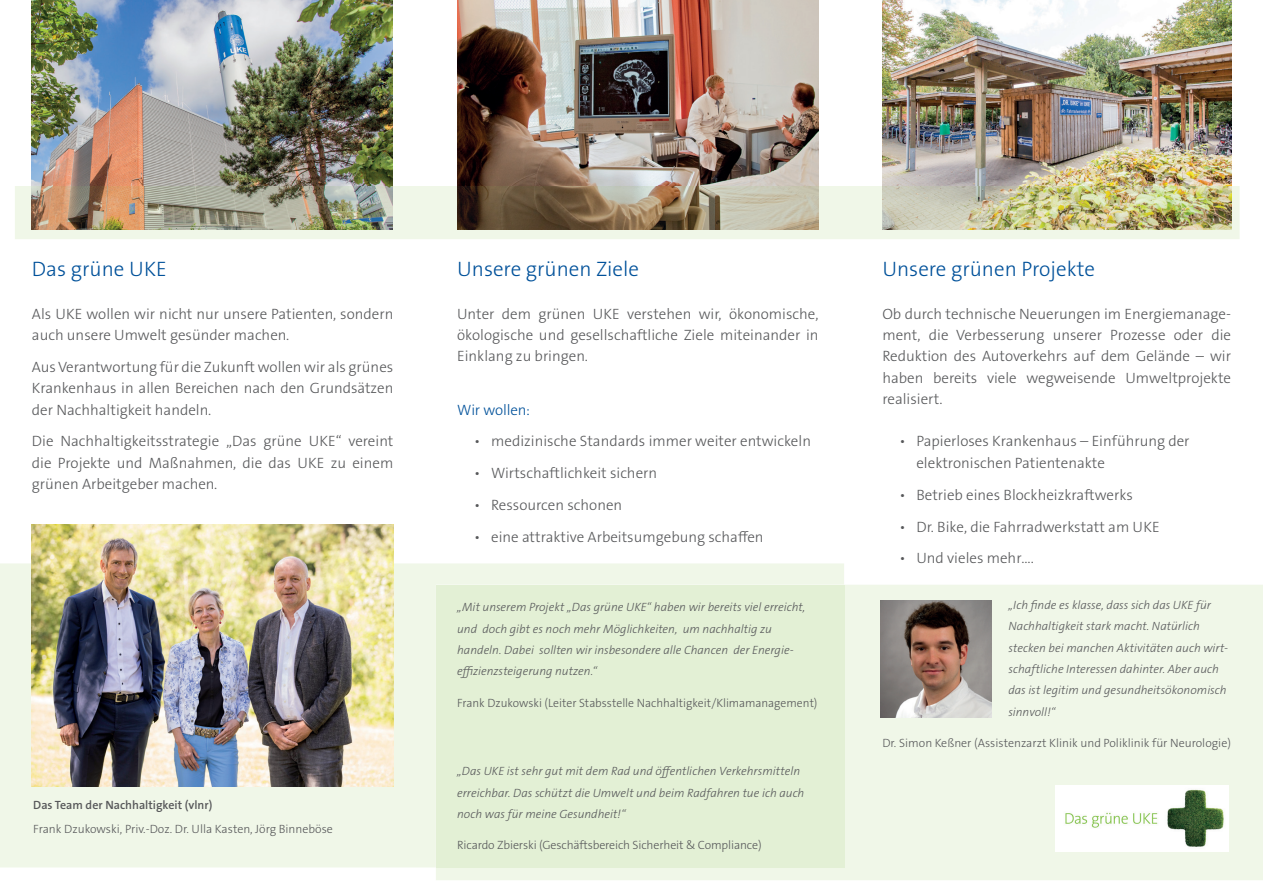
<style>
.page{position:relative;width:1263px;height:893px;background:#fff}
.page>*{position:absolute;margin:0;border:0;box-sizing:border-box;transform-origin:0 0}
.t1{font:300 21px "The Sans Os F";color:#01519a}
.t2{font:300 15px/21.3px "The Sans Os F";color:#57585a;text-align:justify}
.t3{font:300 15px "The Sans Os F";letter-spacing:-.005em;color:#01519a}
.t4{font:italic 300 12px/21.3px "The Sans Os F";color:#57585a}
.t5{font:300 12px "The Sans Os F";color:#57585a}
.t6{font:600 12px "The Sans Os F";color:#57585a}
</style>
<div class="page">
<div style="left:0;top:563px;width:844px;height:304px;background:#f0f7e8"></div>
<div style="left:436px;top:585px;width:827px;height:295px;background:#f0f7e8"></div>
<div style="left:436px;top:585px;width:408px;height:282px;background:#e3f0d5"></div>
<img style="left:32px;top:0;width:361px;height:186px">
<img style="left:882px;top:0;width:349px;height:186px">
<img style="left:457px;top:0;width:362px;height:186px">
<img style="left:32px;top:524px;width:361px;height:263px">
<img style="left:881px;top:600px;width:110px;height:117px">
<img style="left:15px;top:186px;width:1224px;height:53px">
<img style="left:1055px;top:785px;width:173px;height:66px">
<h1 class="t1" style="left:32px;top:256px;width:136px">Das grüne UKE</h1>
<p class="t2" style="left:32px;top:303px;width:363px">Als UKE wollen wir nicht nur unsere Patienten, sondern auch unsere Umwelt gesünder machen.</p>
<p class="t2" style="left:32px;top:356px;width:363px">Aus Verantwortung für die Zukunft wollen wir als grünes Krankenhaus in allen Bereichen nach den Grundsätzen der Nachhaltigkeit handeln.</p>
<p class="t2" style="left:32px;top:431px;width:363px">Die Nachhaltigkeitsstrategie „Das grüne UKE“ vereint die Projekte und Maßnahmen, die das UKE zu einem grünen Arbeitgeber machen.</p>
<p class="t6" style="left:33px;top:797px;width:181px">Das Team der Nachhaltigkeit (vlnr)</p>
<p class="t5" style="left:33px;top:821px;width:301px">Frank Dzukowski, Priv.-Doz. Dr. Ulla Kasten, Jörg Binneböse</p>
<h1 class="t1" style="left:457px;top:256px;width:183px">Unsere grünen Ziele</h1>
<p class="t2" style="left:457px;top:303px;width:363px">Unter dem grünen UKE verstehen wir, ökonomische, ökologische und gesellschaftliche Ziele miteinander in Einklang zu bringen.</p>
<p class="t3" style="left:457px;top:400px;width:75px">Wir wollen:</p>
<p class="t2" style="left:474px;top:431px;width:338px">• medizinische Standards immer weiter entwickeln</p>
<p class="t2" style="left:474px;top:463px;width:185px">• Wirtschaftlichkeit sichern</p>
<p class="t2" style="left:474px;top:495px;width:150px">• Ressourcen schonen</p>
<p class="t2" style="left:474px;top:527px;width:291px">• eine attraktive Arbeitsumgebung schaffen</p>
<p class="t4" style="left:457px;top:597px;width:350px">„Mit unserem Projekt „Das grüne UKE“ haben wir bereits viel erreicht, und doch gibt es noch mehr Möglichkeiten, um nachhaltig zu handeln. Dabei sollten wir insbesondere alle Chancen der Energie&shy;effizienzsteigerung nutzen.“</p>
<p class="t5" style="left:457px;top:695px;width:362px">Frank Dzukowski (Leiter Stabsstelle Nachhaltigkeit/Klimamanagement)</p>
<p class="t4" style="left:457px;top:761px;width:349px">„Das UKE ist sehr gut mit dem Rad und öffentlichen Verkehrsmitteln erreichbar. Das schützt die Umwelt und beim Radfahren tue ich auch noch was für meine Gesundheit!“</p>
<p class="t5" style="left:457px;top:838px;width:306px">Ricardo Zbierski (Geschäftsbereich Sicherheit &amp; Compliance)</p>
<h1 class="t1" style="left:882px;top:256px;width:214px">Unsere grünen Projekte</h1>
<p class="t2" style="left:882px;top:303px;width:350px">Ob durch technische Neuerungen im Energiemanage&shy;ment, die Verbesserung unserer Prozesse oder die Reduktion des Autoverkehrs auf dem Gelände – wir haben bereits viele wegweisende Umweltprojekte realisiert.</p>
<p class="t2" style="left:916px;top:431px;width:275px;text-indent:-17px">• Papierloses Krankenhaus – Einführung der elektronischen Patientenakte</p>
<p class="t2" style="left:899px;top:484px;width:235px">• Betrieb eines Blockheizkraftwerks</p>
<p class="t2" style="left:899px;top:516px;width:262px">• Dr. Bike, die Fahrradwerkstatt am UKE</p>
<p class="t2" style="left:899px;top:548px;width:136px">• Und vieles mehr….</p>
<p class="t4" style="left:1008px;top:595px;width:221px">„Ich finde es klasse, dass sich das UKE für Nachhaltigkeit stark macht. Natürlich stecken bei manchen Aktivitäten auch wirt&shy;schaftliche Interessen dahinter. Aber auch das ist legitim und gesundheitsökonomisch sinnvoll!“</p>
<p class="t5" style="left:882px;top:735px;width:350px">Dr. Simon Keßner (Assistenzarzt Klinik und Poliklinik für Neurologie)</p>
</div>
